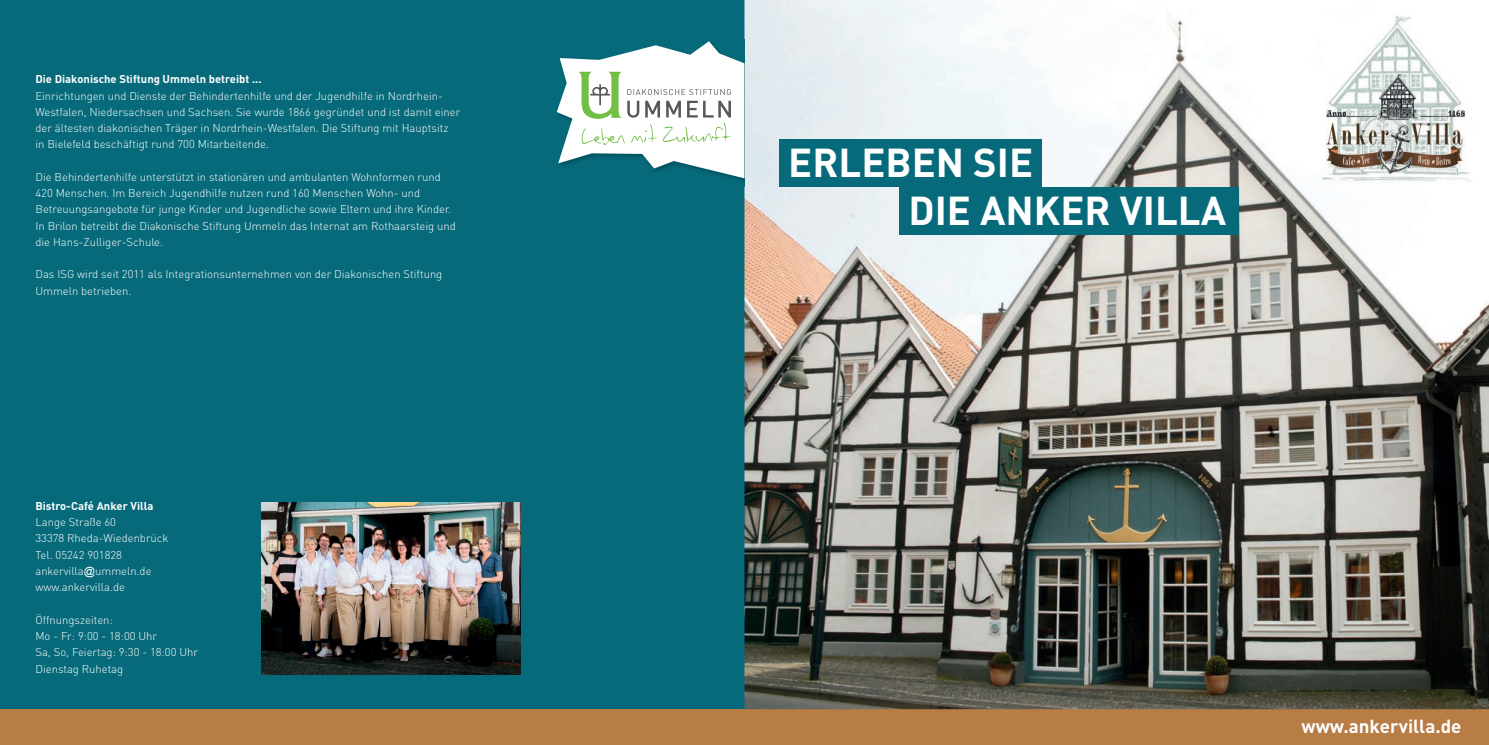
<style>
.page{position:relative;width:1489px;height:745px;background:#fff}
.page>*{position:absolute;margin:0;border:0;box-sizing:border-box;transform-origin:0 0}
.t1{font:700 39.75px/47.8px "DIN";color:#fff}
.t2{font:700 18.75px "DIN";color:#fff}
.t3{font:300 11.25px/16.2px "DIN";color:#fff}
.t4{font:700 11.25px "DIN";color:#fff}
.s1{font-family:"Arial";font-weight:400}
</style>
<div class="page">
<div style="left:0;top:0;width:744px;height:744px;background:#066a7b"></div>
<div style="left:0;top:708px;width:1488px;height:36px;background:#b87c45"></div>
<img style="left:744px;top:0;width:744px;height:708px">
<img style="left:1316px;top:10px;width:162px;height:176px">
<div style="left:779px;top:139px;width:262px;height:48px;background:#066a7b"></div>
<div style="left:899px;top:187px;width:339px;height:48px;background:#066a7b"></div>
<svg style="left:556px;top:41px;width:188px;height:137px"></svg>
<img style="left:261px;top:502px;width:259px;height:171px">
<p class="t4" style="left:35px;top:72px;width:228px">Die Diakonische Stiftung Ummeln betreibt ...</p>
<p class="t3" style="left:35px;top:87px;width:426px">Einrichtungen und Dienste der Behindertenhilfe und der Jugendhilfe in Nordrhein-Westfalen, Niedersachsen und Sachsen. Sie wurde 1866 gegründet und ist damit einer der ältesten diakonischen Träger in Nordrhein-Westfalen. Die Stiftung mit Hauptsitz in Bielefeld beschäftigt rund 700 Mitarbeitende.</p>
<p class="t3" style="left:35px;top:168px;width:422px">Die Behindertenhilfe unterstützt in stationären und ambulanten Wohnformen rund 420 Menschen. Im Bereich Jugendhilfe nutzen rund 160 Menschen Wohn- und Betreuungsangebote für junge Kinder und Jugendliche sowie Eltern und ihre Kinder.<br>In Brilon betreibt die Diakonische Stiftung Ummeln das Internat am Rothaarsteig und die Hans-Zulliger-Schule.</p>
<p class="t3" style="left:35px;top:266px;width:408px">Das ISG wird seit 2011 als Integrationsunternehmen von der Diakonischen Stiftung<br>Ummeln betrieben.</p>
<p class="t4" style="left:35px;top:498px;width:119px">Bistro-Café Anker Villa</p>
<p class="t3" style="left:35px;top:513px;width:134px">Lange Straße 60<br>33378 Rheda-Wiedenbrück<br>Tel. 05242 901828 ankervilla<span class="s1">@</span>ummeln.de www.ankervilla.de</p>
<p class="t3" style="left:35px;top:611px;width:164px">Öffnungszeiten:<br>Mo - Fr: 9:00 - 18:00 Uhr<br>Sa, So, Feiertag: 9:30 - 18:00 Uhr<br>Dienstag Ruhetag</p>
<h1 class="t1" style="left:908px;top:137px;width:319px;text-indent:-120px">ERLEBEN SIE<br>DIE ANKER VILLA</h1>
<h2 class="t2" style="left:1301px;top:713px;width:161px">www.ankervilla.de</h2>
</div>
